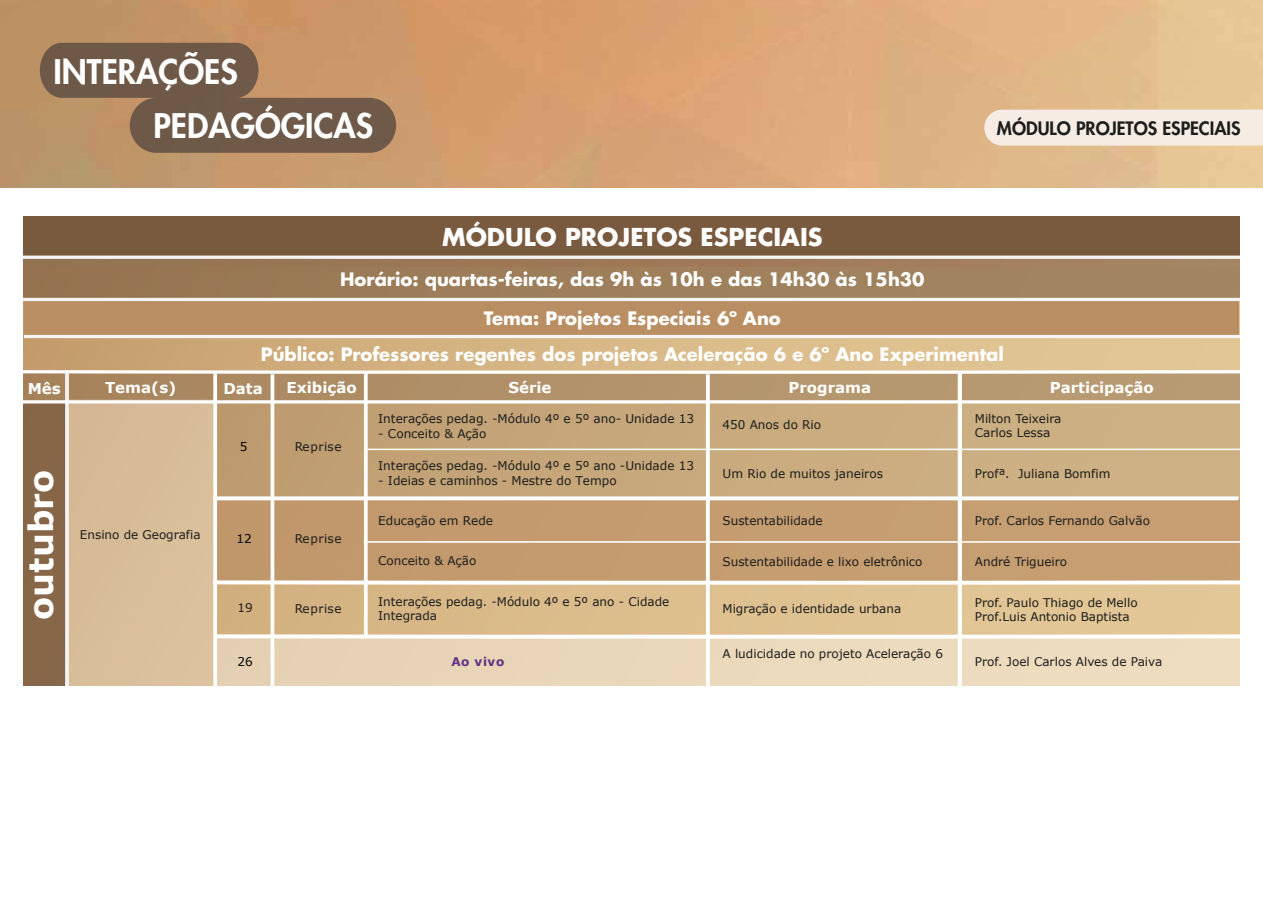
<style>
.page{position:relative;width:1263px;height:922px;background:#fff}
.page>*{position:absolute;margin:0;border:0;box-sizing:border-box;transform-origin:0 0}
.t1{font:700 33.6px "Verdana";color:#fff}
.t2{font:800 33px/54.2px "Futura Std";color:#fff}
.t3{font:700 24px "Futura Std";color:#fff}
.t4{font:700 18px/39px "Futura Std";color:#fff;text-align:center}
.t5{font:800 18px "Futura Std";color:#1d1e1c}
.t6{font:700 15px "Verdana";color:#fff}
.t7{font:12px/14.4px "Verdana";color:#1d1e1c}
.t8{font:12px "Verdana";letter-spacing:.035em;color:#1d1e1c}
.t9{font:700 12px "Verdana";letter-spacing:.06em;color:#613187}
.t10{font:12px "Verdana";color:#010101}
</style>
<div class="page">
<div style="left:0;top:0;width:1263px;height:907px;background:linear-gradient(to right,#c6a071,#e7cd9c)"></div>
<img style="left:0;top:0;width:1263px;height:216px">
<div style="left:215px;top:401px;width:1031px;height:100px;background:linear-gradient(to right,#bf9d71,#d0b488)"></div>
<div style="left:215px;top:499px;width:1027px;height:83px;background:#c49d70"></div>
<div style="left:215px;top:638px;width:1031px;height:72px;background:#ecdabd"></div>
<svg style="left:217px;top:586px;width:890px;height:81px"></svg>
<div style="left:984px;top:110px;width:279px;height:36px;background:#f6ece3"></div>
<div style="left:16px;top:257px;width:1230px;height:41px;background:#9f7e5b"></div>
<div style="left:24px;top:299px;width:1215px;height:37px;background:#ba8e63"></div>
<div style="left:67px;top:400px;width:148px;height:522px;background:#d8bd99"></div>
<div style="left:20px;top:372px;width:1226px;height:28px;background:linear-gradient(to right,#a8855e,#bb9e76)"></div>
<svg style="left:217px;top:399px;width:834px;height:63px;background:#c5a67a"></svg>
<div style="left:23px;top:404px;width:44px;height:511px;background:#876648"></div>
<svg style="left:23px;top:368px;width:1217px;height:7px"></svg>
<svg style="left:363px;top:540px;width:877px;height:3px"></svg>
<svg style="left:217px;top:578px;width:1023px;height:8px"></svg>
<svg style="left:364px;top:372px;width:4px;height:260px"></svg>
<hr style="left:958px;top:373px;width:4px;height:337px;background:#fff">
<svg style="left:213px;top:373px;width:4px;height:314px"></svg>
<hr style="left:271px;top:374px;width:3px;height:533px;background:#fff">
<svg style="left:706px;top:374px;width:4px;height:313px"></svg>
<svg style="left:65px;top:372px;width:4px;height:315px"></svg>
<hr style="left:24px;top:335px;width:1217px;height:3px;background:#f4f4f4">
<hr style="left:19px;top:298px;width:1224px;height:3px;background:#f4f4f4">
<hr style="left:19px;top:400px;width:1227px;height:3px;background:#fff">
<div style="left:20px;top:216px;width:1226px;height:41px;background:#795a3f"></div>
<hr style="left:17px;top:256px;width:1229px;height:3px;background:#f4f4f4">
<svg style="left:213px;top:494px;width:1027px;height:8px"></svg>
<svg style="left:40px;top:43px;width:356px;height:110px;background:#8c6e53"></svg>
<svg style="left:364px;top:448px;width:876px;height:3px"></svg>
<svg style="left:213px;top:632px;width:1027px;height:8px"></svg>
<div style="left:0;top:195px;width:23px;height:720px;background:#fff"></div>
<div style="left:0;top:188px;width:1263px;height:27px;background:#fff"></div>
<div style="left:0;top:687px;width:1263px;height:235px;background:#fff"></div>
<div style="left:1240px;top:215px;width:23px;height:707px;background:#fff"></div>
<h2 class="t2" style="left:154px;top:44px;width:221px;text-indent:-100px">INTERAÇÕES<br>PEDAGÓGICAS</h2>
<h3 class="t3" style="left:442px;top:221px;width:382px">MÓDULO PROJETOS ESPECIAIS</h3>
<h3 class="t4" style="left:340px;top:260px;width:586px">Horário: quartas-feiras, das 9h às 10h e das 14h30 às 15h30<br>Tema: Projetos Especiais 6º Ano</h3>
<h3 class="t5" style="left:997px;top:117px;width:245px">MÓDULO PROJETOS ESPECIAIS</h3>
<h3 class="t4" style="left:261px;top:334px;width:745px">Público: Professores regentes dos projetos Aceleração 6 e 6º Ano Experimental</h3>
<p class="t6" style="left:28px;top:378px;width:35px">Mês</p>
<p class="t6" style="left:105px;top:377px;width:73px">Tema(s)</p>
<p class="t6" style="left:223px;top:377px;width:41px">Data</p>
<p class="t6" style="left:286px;top:377px;width:72px">Exibição</p>
<h1 class="t1" style="left:17px;top:620px;width:151px;rotate:-90deg">outubro</h1>
<p class="t7" style="left:80px;top:527px;width:122px">Ensino de Geografia</p>
<p class="t10" style="left:240px;top:438px;width:9px">5</p>
<p class="t10" style="left:237px;top:531px;width:17px">12</p>
<p class="t7" style="left:237px;top:600px;width:17px">19</p>
<p class="t10" style="left:237px;top:653px;width:17px">26</p>
<p class="t8" style="left:295px;top:438px;width:48px">Reprise</p>
<p class="t8" style="left:295px;top:530px;width:48px">Reprise</p>
<p class="t8" style="left:295px;top:600px;width:48px">Reprise</p>
<p class="t6" style="left:508px;top:377px;width:45px">Série</p>
<p class="t6" style="left:788px;top:377px;width:84px">Programa</p>
<p class="t6" style="left:1050px;top:377px;width:106px">Participação</p>
<p class="t7" style="left:378px;top:411px;width:317px">Interações pedag. -Módulo 4º e 5º ano- Unidade 13</p>
<p class="t7" style="left:378px;top:426px;width:110px">- Conceito &amp; Ação</p>
<p class="t7" style="left:378px;top:459px;width:317px">Interações pedag. -Módulo 4º e 5º ano -Unidade 13</p>
<p class="t7" style="left:378px;top:473px;width:240px">- Ideias e caminhos - Mestre do Tempo</p>
<p class="t7" style="left:722px;top:417px;width:100px">450 Anos do Rio</p>
<p class="t7" style="left:722px;top:466px;width:162px">Um Rio de muitos janeiros</p>
<p class="t7" style="left:975px;top:411px;width:88px">Milton Teixeira<br>Carlos Lessa</p>
<p class="t7" style="left:975px;top:466px;width:137px">Profª. Juliana Bomfim</p>
<p class="t7" style="left:378px;top:514px;width:116px">Educação em Rede</p>
<p class="t7" style="left:722px;top:514px;width:102px">Sustentabilidade</p>
<p class="t7" style="left:975px;top:514px;width:177px">Prof. Carlos Fernando Galvão</p>
<p class="t7" style="left:378px;top:553px;width:100px">Conceito &amp; Ação</p>
<p class="t7" style="left:722px;top:554px;width:201px">Sustentabilidade e lixo eletrônico</p>
<p class="t7" style="left:975px;top:554px;width:94px">André Trigueiro</p>
<p class="t7" style="left:378px;top:594px;width:293px">Interações pedag. -Módulo 4º e 5º ano - Cidade<br>Integrada</p>
<p class="t7" style="left:722px;top:601px;width:180px">Migração e identidade urbana</p>
<p class="t7" style="left:975px;top:595px;width:164px">Prof. Paulo Thiago de Mello<br>Prof.Luis Antonio Baptista</p>
<p class="t7" style="left:722px;top:646px;width:222px">A ludicidade no projeto Aceleração 6</p>
<p class="t9" style="left:451px;top:653px;width:55px">Ao vivo</p>
<p class="t7" style="left:975px;top:654px;width:189px">Prof. Joel Carlos Alves de Paiva</p>
</div>
